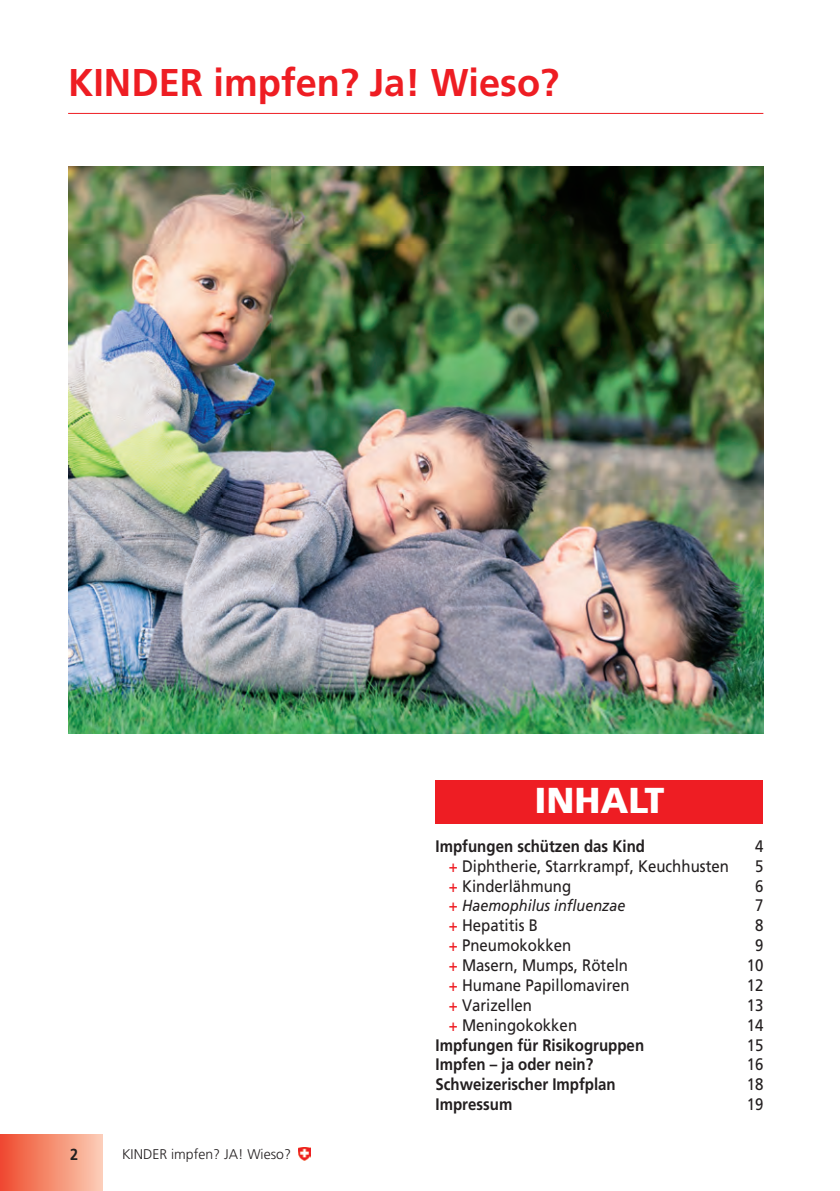
<style>
.page{position:relative;width:840px;height:1191px;background:#fff}
.page>*{position:absolute;margin:0;border:0;box-sizing:border-box;transform-origin:0 0}
.t1{font:700 38.6px "Frutiger";color:#ee1d23}
.t2{font:900 36px "Frutiger";color:#fff}
.t3{font:16.6px "Frutiger";color:#231f20;scale:.9 1}
.t4{font:700 16.6px "Frutiger";color:#231f20;scale:.9 1}
.t5{font:italic 16px "Frutiger";color:#231f20;scale:.9 1}
.t6{font:700 16px "Frutiger";color:#231f20;scale:.9 1}
.t7{font:300 14px "Frutiger";color:#231f20}
.s1{color:#ee1d23}
.s2{font-style:normal;font-size:16.6px;color:#ee1d23}
</style>
<div class="page">
<div style="left:0;top:1134px;width:102px;height:57px;background:linear-gradient(to right,#ef4a2c,#fbccb3)"></div>
<svg style="left:298px;top:1147px;width:12px;height:13px"></svg>
<hr style="left:68px;top:113px;width:695px;height:1px;background:#ee1d23">
<div style="left:435px;top:779px;width:328px;height:44px;background:#ee1d23"></div>
<img style="left:68px;top:167px;width:695px;height:566px">
<p class="t1" style="left:68px;top:67px;width:492px">KINDER impfen? Ja! Wieso?</p>
<p class="t2" style="left:534px;top:786px;width:132px">INHALT</p>
<p class="t6" style="left:70px;top:1147px;width:10px">2</p>
<p class="t7" style="left:122px;top:1148px;width:170px">KINDER impfen? JA! Wieso?</p>
<p class="t4" style="left:435px;top:839px;width:234px">Impfungen schützen das Kind</p>
<p class="t3" style="left:754px;top:839px;width:11px">4</p>
<p class="t3" style="left:448px;top:859px;width:312px"><span class="s1">+</span> Diphtherie, Starrkrampf, Keuchhusten</p>
<p class="t3" style="left:754px;top:859px;width:11px">5</p>
<p class="t3" style="left:448px;top:879px;width:137px"><span class="s1">+</span> Kinderlähmung</p>
<p class="t3" style="left:754px;top:879px;width:11px">6</p>
<p class="t5" style="left:448px;top:899px;width:198px"><span class="s2">+</span> Haemophilus influenzae</p>
<p class="t3" style="left:754px;top:899px;width:11px">7</p>
<p class="t3" style="left:448px;top:919px;width:100px"><span class="s1">+</span> Hepatitis B</p>
<p class="t3" style="left:754px;top:919px;width:11px">8</p>
<p class="t3" style="left:448px;top:938px;width:137px"><span class="s1">+</span> Pneumokokken</p>
<p class="t3" style="left:754px;top:938px;width:11px">9</p>
<p class="t3" style="left:448px;top:958px;width:200px"><span class="s1">+</span> Masern, Mumps, Röteln</p>
<p class="t3" style="left:746px;top:958px;width:20px">10</p>
<p class="t3" style="left:448px;top:978px;width:202px"><span class="s1">+</span> Humane Papillomaviren</p>
<p class="t3" style="left:746px;top:978px;width:20px">12</p>
<p class="t3" style="left:448px;top:998px;width:94px"><span class="s1">+</span> Varizellen</p>
<p class="t3" style="left:746px;top:998px;width:20px">13</p>
<p class="t3" style="left:448px;top:1018px;width:144px"><span class="s1">+</span> Meningokokken</p>
<p class="t3" style="left:746px;top:1018px;width:20px">14</p>
<p class="t4" style="left:435px;top:1038px;width:233px">Impfungen für Risikogruppen</p>
<p class="t3" style="left:746px;top:1038px;width:20px">15</p>
<p class="t4" style="left:435px;top:1058px;width:177px">Impfen – ja oder nein?</p>
<p class="t3" style="left:746px;top:1058px;width:20px">16</p>
<p class="t4" style="left:435px;top:1077px;width:202px">Schweizerischer Impfplan</p>
<p class="t3" style="left:746px;top:1077px;width:20px">18</p>
<p class="t4" style="left:435px;top:1097px;width:87px">Impressum</p>
<p class="t3" style="left:746px;top:1097px;width:20px">19</p>
</div>
